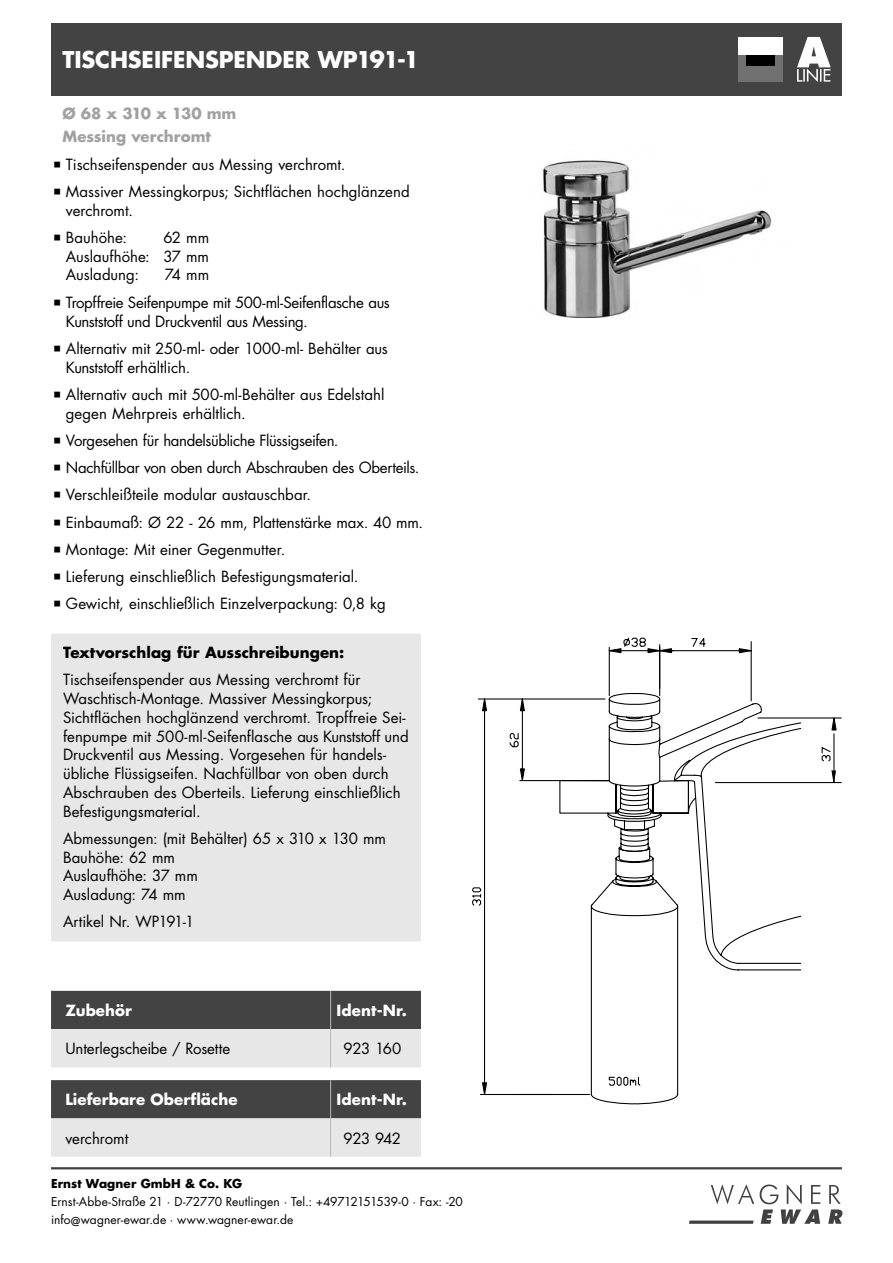
<style>
.page{position:relative;width:893px;height:1263px;background:#fff}
.page>*{position:absolute;margin:0;border:0;box-sizing:border-box;transform-origin:0 0}
.t1{font:700 22.5px "Futura Std";letter-spacing:-.005em;color:#fff}
.t2{font:15px/27.3px "Futura Std";letter-spacing:-.005em;color:#000}
.t3{font:15px/27.3px "Futura Std";letter-spacing:-.025em;color:#000}
.t4{font:700 15px "Futura Std";letter-spacing:.005em;color:#fff}
.t5{font:700 15px "Futura Std";color:#a1a1a1}
.t6{font:700 15px "Futura Std";letter-spacing:-.035em;color:#a1a1a1}
.t7{font:12px/18px "Futura Std";color:#000}
.s1{font-weight:700}
</style>
<div class="page">
<svg style="left:689px;top:1184px;width:153px;height:40px"></svg>
<hr style="left:51px;top:1167px;width:791px;height:2px;background:#434343">
<div style="left:51px;top:23px;width:791px;height:73px;background:#434343"></div>
<svg style="left:518px;top:638px;width:284px;height:466px"></svg>
<svg style="left:738px;top:647px;width:20px;height:7px"></svg>
<svg style="left:519px;top:637px;width:142px;height:10px"></svg>
<svg style="left:666px;top:647px;width:7px;height:7px"></svg>
<svg style="left:472px;top:647px;width:194px;height:448px"></svg>
<svg style="left:481px;top:1081px;width:7px;height:14px"></svg>
<svg style="left:481px;top:693px;width:361px;height:91px"></svg>
<img style="left:543px;top:160px;width:229px;height:158px">
<div style="left:738px;top:37px;width:45px;height:45px;background:#fff"></div>
<div style="left:738px;top:55px;width:45px;height:27px;background:#717171"></div>
<div style="left:746px;top:55px;width:29px;height:11px;background:#000"></div>
<svg style="left:51px;top:1080px;width:370px;height:77px;background:#969696"></svg>
<hr style="left:330px;top:1080px;width:1px;height:38px;background:#b8b8b8">
<hr style="left:330px;top:1118px;width:1px;height:39px;background:#b8b8b8">
<svg style="left:51px;top:991px;width:370px;height:76px;background:#949494"></svg>
<hr style="left:330px;top:991px;width:1px;height:38px;background:#b8b8b8">
<hr style="left:330px;top:1029px;width:1px;height:38px;background:#b8b8b8">
<svg style="left:797px;top:37px;width:34px;height:45px"></svg>
<div style="left:57px;top:640px;width:358px;height:295px;background:#e7e7e7"></div>
<div style="left:51px;top:634px;width:370px;height:307px;border:12px solid #e7e7e7"></div>
<p class="t1" style="left:63px;top:49px;width:358px">TISCHSEIFENSPENDER WP191-1</p>
<p class="t6" style="left:63px;top:106px;width:175px">Ø 68 x 310 x 130 mm</p>
<p class="t5" style="left:63px;top:129px;width:150px">Messing verchromt</p>
<p class="t2" style="left:66px;top:152px;width:345px">Tischseifenspender aus Messing verchromt.<br>Massiver Messingkorpus; Sichtflächen hochglänzend</p>
<p class="t2" style="left:66px;top:198px;width:69px">verchromt.<br>Bauhöhe:</p>
<p class="t2" style="left:66px;top:229px;width:145px;line-height:18.8px;text-align:justify;text-indent:97px">62 mm Auslaufhöhe: 37 mm Ausladung:</p>
<p class="t3" style="left:66px;top:262px;width:325px;text-indent:99px">74 mm<br>Tropffreie Seifenpumpe mit 500-ml-Seifenflasche aus</p>
<p class="t2" style="left:66px;top:308px;width:323px">Kunststoff und Druckventil aus Messing.<br>Alternativ mit 250-ml- oder 1000-ml- Behälter aus</p>
<p class="t2" style="left:66px;top:354px;width:320px">Kunststoff erhältlich.<br>Alternativ auch mit 500-ml-Behälter aus Edelstahl</p>
<p class="t2" style="left:66px;top:400px;width:359px">gegen Mehrpreis erhältlich.<br>Vorgesehen für handelsübliche Flüssigseifen.<br>Nachfüllbar von oben durch Abschrauben des Oberteils.<br>Verschleißteile modular austauschbar.<br>Einbaumaß: Ø 22 - 26 mm, Plattenstärke max. 40 mm.<br>Montage: Mit einer Gegenmutter.<br>Lieferung einschließlich Befestigungsmaterial.<br>Gewicht, einschließlich Einzelverpackung: 0,8 kg</p>
<p class="t2" style="left:63px;top:640px;width:299px"><span class="s1">Textvorschlag für Ausschreibungen:<br></span>Tischseifenspender aus Messing verchromt für</p>
<p class="t2" style="left:63px;top:690px;width:347px;line-height:18.8px">Waschtisch-Montage. Massiver Messingkorpus; Sichtflächen hochglänzend verchromt. Tropffreie Sei&shy;fenpumpe mit 500-ml-Seifenflasche aus Kunststoff und Druckventil aus Messing. Vorgesehen für handels&shy;übliche Flüssigseifen. Nachfüllbar von oben durch Abschrauben des Oberteils. Lieferung einschließlich Befestigungsmaterial.</p>
<p class="t2" style="left:63px;top:830px;width:325px;line-height:18.8px">Abmessungen: (mit Behälter) 65 x 310 x 130 mm<br>Bauhöhe: 62 mm<br>Auslaufhöhe: 37 mm<br>Ausladung: 74 mm</p>
<p class="t2" style="left:63px;top:909px;width:133px">Artikel Nr. WP191-1</p>
<p class="t4" style="left:65px;top:1004px;width:68px">Zubehör</p>
<p class="t4" style="left:336px;top:1004px;width:72px">Ident-Nr.</p>
<p class="t2" style="left:65px;top:1036px;width:166px">Unterlegscheibe / Rosette</p>
<p class="t2" style="left:343px;top:1036px;width:59px">923 160</p>
<p class="t4" style="left:65px;top:1093px;width:174px">Lieferbare Oberfläche</p>
<p class="t4" style="left:337px;top:1093px;width:72px">Ident-Nr.</p>
<p class="t2" style="left:65px;top:1126px;width:64px">verchromt</p>
<p class="t2" style="left:343px;top:1126px;width:59px">923 942</p>
<p class="t7" style="left:51px;top:1175px;width:413px"><span class="s1">Ernst Wagner GmbH &amp; Co. KG<br></span>Ernst-Abbe-Straße 21 · D-72770 Reutlingen · Tel.: +49712151539-0 · Fax: -20 info@wagner-ewar.de · www.wagner-ewar.de</p>
</div>
